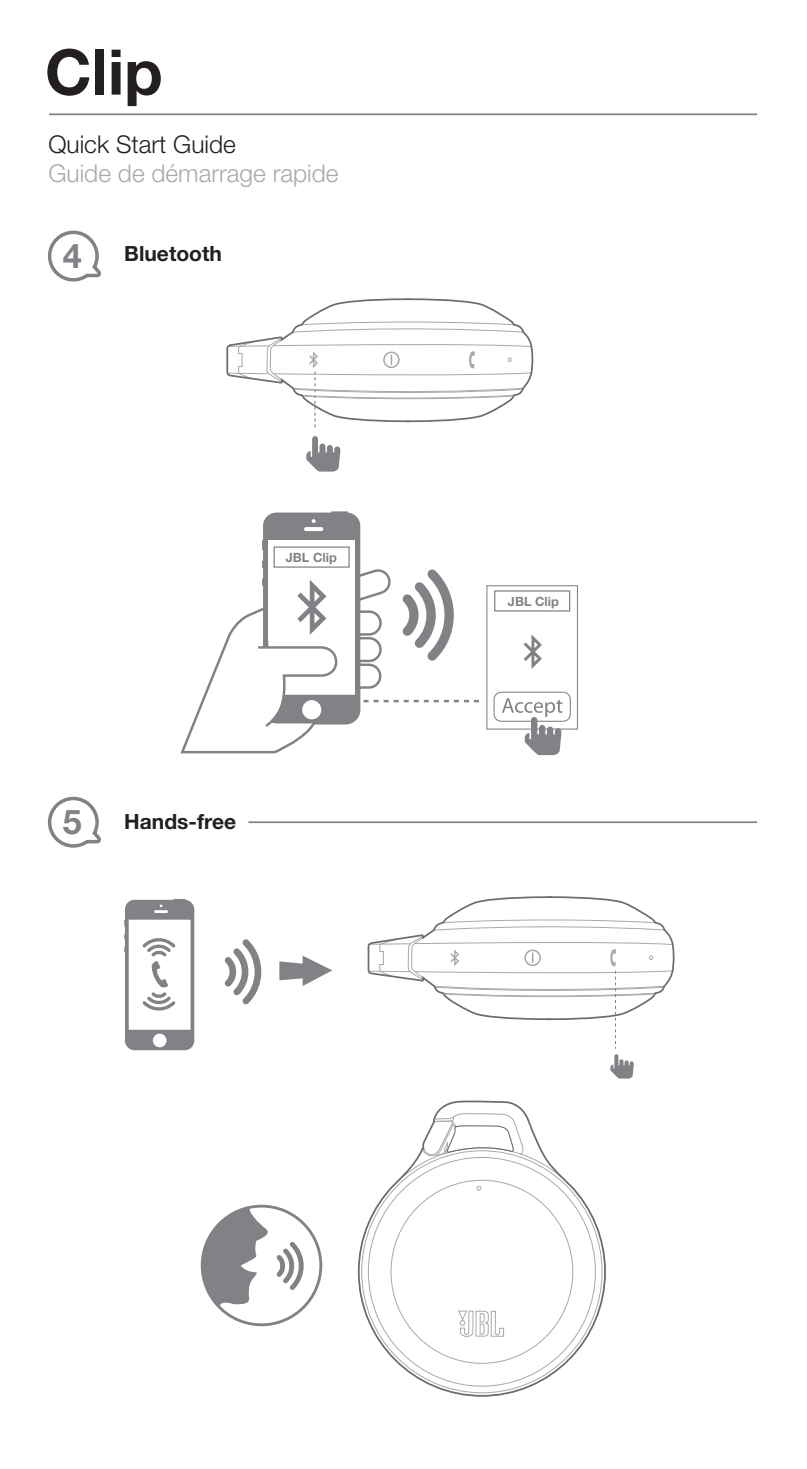
<style>
.page{position:relative;width:807px;height:1469px;background:#fff}
.page>*{position:absolute;margin:0;border:0;box-sizing:border-box;transform-origin:0 0}
.t1{font:700 63px "Helvetica Neue LT Std";color:#231f20}
.t2{font:700 33.95px "Helvetica Neue";color:#808285}
.t3{font:300 24.5px "Helvetica Neue LT Std";color:#a8a9ad}
.t4{font:300 24.5px "Helvetica Neue LT Std";color:#231f20}
.t5{font:700 21px "Helvetica Neue LT Std";color:#231f20}
.t6{font:700 12.6px "Helvetica Neue LT Std";color:#808285}
</style>
<div class="page">
<hr style="left:49px;top:113px;width:708px;height:2px;background:#808285">
<hr style="left:248px;top:821px;width:509px;height:2px;background:#808285">
<svg style="left:47px;top:796px;width:54px;height:52px"></svg>
<svg style="left:279px;top:955px;width:53px;height:31px"></svg>
<svg style="left:47px;top:230px;width:54px;height:52px"></svg>
<div style="left:486px;top:585px;width:92px;height:144px;border:1px solid #808285"></div>
<div style="left:493px;top:691px;width:78px;height:30px;border:1px solid #808285;border-radius:7px"></div>
<svg style="left:502px;top:698px;width:60px;height:57px"></svg>
<div style="left:494px;top:590px;width:76px;height:21px;border:1px solid #808285"></div>
<svg style="left:180px;top:511px;width:299px;height:243px"></svg>
<svg style="left:523px;top:634px;width:19px;height:35px"></svg>
<svg style="left:224px;top:939px;width:38px;height:65px"></svg>
<svg style="left:306px;top:436px;width:34px;height:35px"></svg>
<svg style="left:226px;top:298px;width:307px;height:130px"></svg>
<svg style="left:367px;top:896px;width:308px;height:152px"></svg>
<svg style="left:610px;top:1054px;width:23px;height:24px"></svg>
<svg style="left:124px;top:899px;width:70px;height:151px"></svg>
<svg style="left:357px;top:1100px;width:249px;height:297px"></svg>
<svg style="left:421px;top:1112px;width:103px;height:44px"></svg>
<svg style="left:477px;top:1185px;width:4px;height:5px"></svg>
<svg style="left:276px;top:1242px;width:28px;height:48px"></svg>
<svg style="left:200px;top:1208px;width:68px;height:99px"></svg>
<div style="left:201px;top:1204px;width:121px;height:122px;border:3px solid #808285;border-radius:50%"></div>
<h1 class="t1" style="left:45px;top:33px;width:119px">Clip</h1>
<p class="t4" style="left:48px;top:129px;width:189px">Quick Start Guide</p>
<p class="t3" style="left:48px;top:159px;width:292px">Guide de démarrage rapide</p>
<h2 class="t2" style="left:63px;top:235px;width:20px">4</h2>
<p class="t5" style="left:124px;top:240px;width:99px">Bluetooth</p>
<p class="t6" style="left:286px;top:549px;width:53px">JBL Clip</p>
<h2 class="t2" style="left:63px;top:801px;width:20px">5</h2>
<p class="t5" style="left:124px;top:808px;width:113px">Hands-free</p>
<p class="t6" style="left:508px;top:593px;width:53px">JBL Clip</p>
</div>
